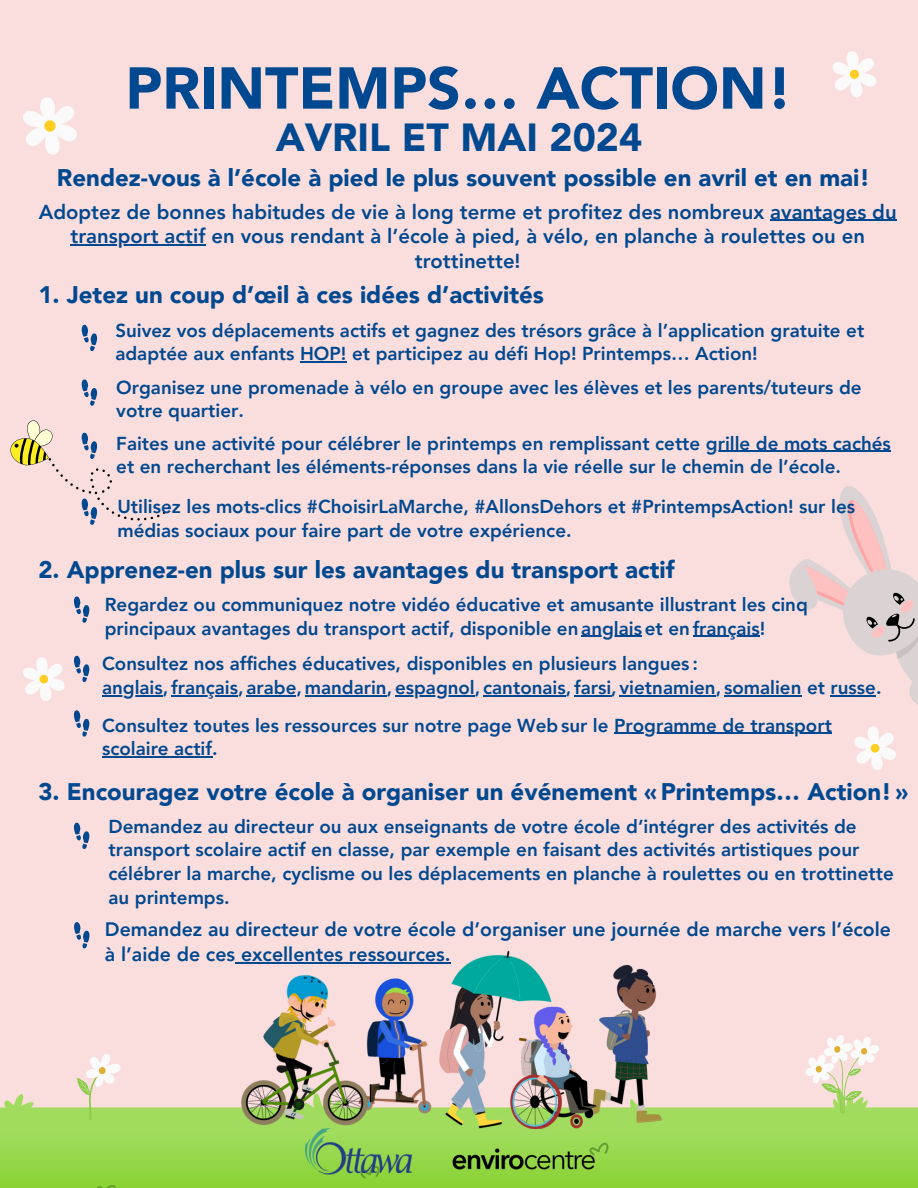
<style>
.page{position:relative;width:918px;height:1188px;background:#fadede}
.page>*{position:absolute;margin:0;border:0;box-sizing:border-box;transform-origin:0 0}
.t1{font:900 58.35px "Avenir LT Pro";color:#00488f}
.t2{font:900 39.15px "Avenir LT Pro";color:#00488f}
.t3{font:900 24px "Avenir LT Pro";color:#00488f}
.t4{font:800 20.25px/24.8px "Avenir LT Pro";color:#00488f;text-align:center}
.t5{font:800 19.5px/24.8px "Avenir LT Pro";color:#00488f}
.t6{font:800 18.75px/23.7px "Avenir LT Pro";color:#00488f}
</style>
<div class="page">
<svg style="left:0;top:1094px;width:918px;height:94px;background:#a7da66"></svg>
<svg style="left:96px;top:1143px;width:792px;height:45px;background:#91d542"></svg>
<img style="left:305px;top:1129px;width:113px;height:45px">
<img style="left:440px;top:1135px;width:169px;height:48px">
<svg style="left:789px;top:486px;width:129px;height:219px"></svg>
<hr style="left:706px;top:451px;width:185px;height:1px;background:#00488f">
<svg style="left:23px;top:97px;width:54px;height:58px"></svg>
<svg style="left:832px;top:51px;width:44px;height:46px"></svg>
<svg style="left:23px;top:657px;width:42px;height:44px"></svg>
<svg style="left:854px;top:726px;width:42px;height:44px"></svg>
<svg style="left:805px;top:1035px;width:74px;height:79px"></svg>
<svg style="left:82px;top:324px;width:15px;height:28px"></svg>
<svg style="left:82px;top:379px;width:15px;height:27px"></svg>
<svg style="left:10px;top:420px;width:160px;height:105px"></svg>
<svg style="left:74px;top:596px;width:15px;height:27px"></svg>
<svg style="left:74px;top:655px;width:15px;height:28px"></svg>
<svg style="left:74px;top:710px;width:15px;height:27px"></svg>
<svg style="left:74px;top:822px;width:15px;height:27px"></svg>
<svg style="left:74px;top:922px;width:16px;height:27px"></svg>
<svg style="left:77px;top:1054px;width:44px;height:66px"></svg>
<hr style="left:102px;top:695px;width:61px;height:1px;background:#00488f">
<hr style="left:171px;top:695px;width:67px;height:1px;background:#00488f">
<hr style="left:246px;top:695px;width:50px;height:1px;background:#00488f">
<hr style="left:305px;top:695px;width:82px;height:1px;background:#00488f">
<hr style="left:395px;top:695px;width:80px;height:1px;background:#00488f">
<hr style="left:483px;top:695px;width:83px;height:1px;background:#00488f">
<hr style="left:574px;top:695px;width:37px;height:1px;background:#00488f">
<hr style="left:620px;top:695px;width:96px;height:1px;background:#00488f">
<hr style="left:724px;top:695px;width:77px;height:1px;background:#00488f">
<hr style="left:831px;top:695px;width:45px;height:1px;background:#00488f">
<hr style="left:614px;top:733px;width:218px;height:1px;background:#00488f">
<hr style="left:102px;top:756px;width:110px;height:1px;background:#00488f">
<hr style="left:300px;top:361px;width:47px;height:1px;background:#00488f">
<hr style="left:581px;top:636px;width:61px;height:1px;background:#00488f">
<hr style="left:693px;top:636px;width:67px;height:1px;background:#00488f">
<hr style="left:770px;top:220px;width:127px;height:1px;background:#00488f">
<hr style="left:70px;top:245px;width:135px;height:1px;background:#00488f">
<img style="left:179px;top:950px;width:560px;height:179px">
<h2 class="t1" style="left:125px;top:65px;width:668px">PRINTEMPS… ACTION!</h2>
<h2 class="t2" style="left:276px;top:121px;width:368px">AVRIL ET MAI 2024</h2>
<p class="t3" style="left:57px;top:168px;width:815px">Rendez-vous à l’école à pied le plus souvent possible en avril et en mai!</p>
<p class="t4" style="left:39px;top:201px;width:859px">Adoptez de bonnes habitudes de vie à long terme et profitez des nombreux avantages du</p>
<h2 class="t4" style="left:70px;top:226px;width:796px">transport actif en vous rendant à l’école à pied, à vélo, en planche à roulettes ou en trottinette!</h2>
<p class="t3" style="left:38px;top:285px;width:507px">1. Jetez un coup d’œil à ces idées d’activités</p>
<p class="t6" style="left:115px;top:320px;width:750px">Suivez vos déplacements actifs et gagnez des trésors grâce à l’application gratuite et adaptée aux enfants HOP! et participez au défi Hop! Printemps… Action!</p>
<p class="t6" style="left:116px;top:377px;width:747px">Organisez une promenade à vélo en groupe avec les élèves et les parents/tuteurs de votre quartier.</p>
<p class="t6" style="left:116px;top:433px;width:776px">Faites une activité pour célébrer le printemps en remplissant cette grille de mots cachés</p>
<h2 class="t6" style="left:116px;top:457px;width:726px">et en recherchant les éléments-réponses dans la vie réelle sur le chemin de l’école.</h2>
<p class="t6" style="left:117px;top:496px;width:739px">Utilisez les mots-clics #ChoisirLaMarche, #AllonsDehors et #PrintempsAction! sur les médias sociaux pour faire part de votre expérience.</p>
<p class="t3" style="left:38px;top:560px;width:638px">2. Apprenez-en plus sur les avantages du transport actif</p>
<h2 class="t6" style="left:105px;top:594px;width:705px">Regardez ou communiquez notre vidéo éducative et amusante illustrant les cinq principaux avantages du transport actif, disponible en anglais et en français!</h2>
<p class="t6" style="left:102px;top:654px;width:597px">Consultez nos affiches éducatives, disponibles en plusieurs langues :</p>
<p class="t6" style="left:102px;top:677px;width:781px">anglais,français, arabe, mandarin, espagnol, cantonais,farsi, vietnamien, somalien et russe.</p>
<p class="t6" style="left:102px;top:715px;width:731px">Consultez toutes les ressources sur notre page Websur le Programme de transport</p>
<p class="t6" style="left:102px;top:739px;width:117px">scolaire actif.</p>
<p class="t3" style="left:38px;top:782px;width:871px">3. Encouragez votre école à organiser un événement «Printemps… Action! »</p>
<p class="t6" style="left:109px;top:816px;width:787px">Demandez au directeur ou aux enseignants de votre école d’intégrer des activités de transport scolaire actif en classe, par exemple en faisant des activités artistiques pour célébrer la marche, cyclisme ou les déplacements en planche à roulettes ou en trottinette au printemps.</p>
<p class="t5" style="left:105px;top:919px;width:788px">Demandez au directeur de votre école d’organiser une journée de marche vers l’école à l’aide de ces excellentes ressources.</p>
</div>
